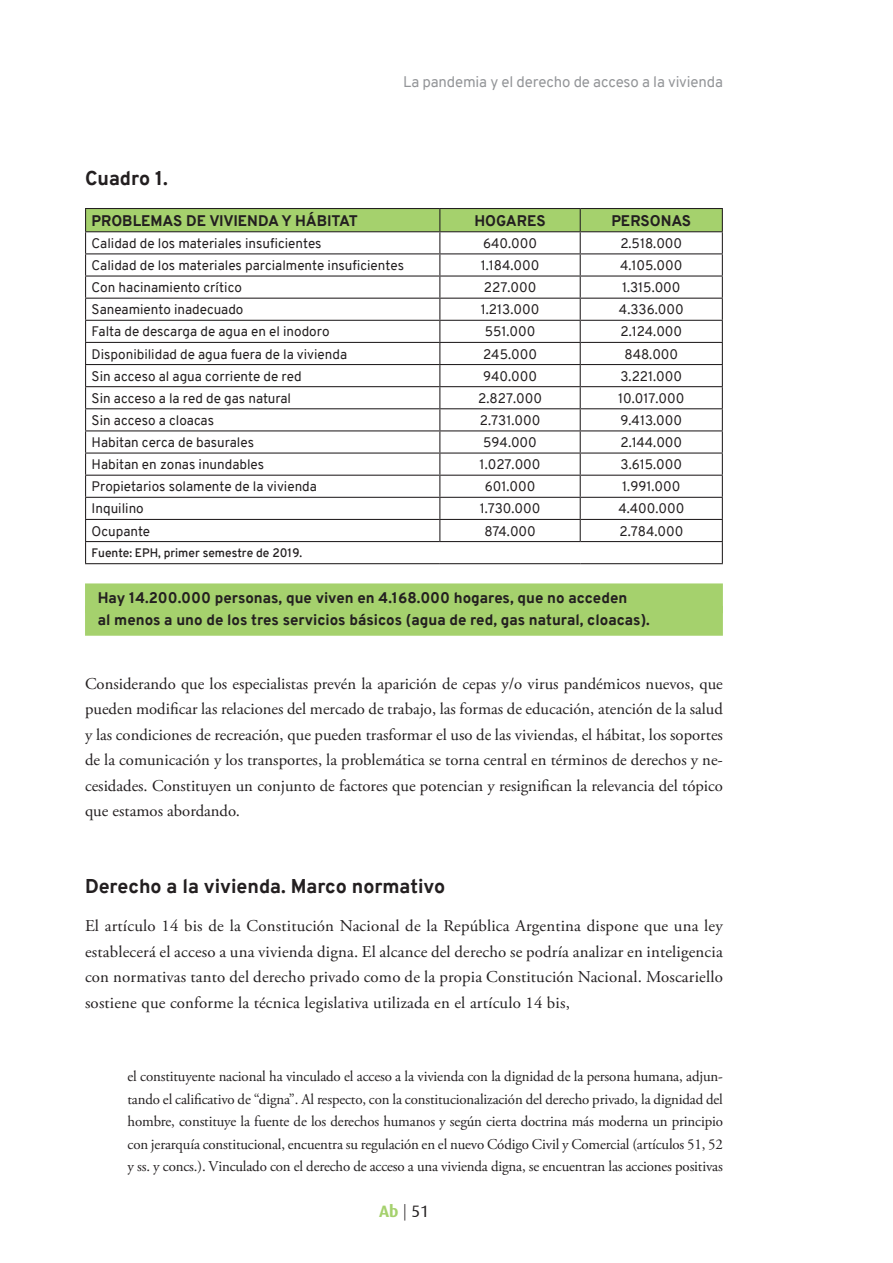
<style>
.page{position:relative;width:893px;height:1263px;background:#fff}
.page>*{position:absolute;margin:0;border:0;box-sizing:border-box;transform-origin:0 0}
.t1{font:800 19.5px "Overpass";color:#231f20}
.t2{font:16.5px/25.5px "Adobe Garamond Pro";color:#231f20;text-align:justify}
.t3{font:700 16.5px "Dax";color:#a5d16d}
.t4{font:15px/22.5px "Adobe Garamond Pro";letter-spacing:-.01em;color:#231f20;text-align:justify}
.t5{font:800 15px/22.5px "Overpass";color:#231f20}
.t6{font:15px "Overpass";letter-spacing:-.01em;color:#939598}
.t7{font:13.5px "Overpass";color:#231f20}
.t8{font:600 12px "Overpass";color:#231f20}
.s1{font-weight:300;color:#231f20}
.s2{font-weight:400;color:#231f20}
</style>
<div class="page">
<div style="left:85px;top:583px;width:638px;height:30px;background:#a5d16d"></div>
<div style="left:85px;top:606px;width:638px;height:30px;background:#a5d16d"></div>
<svg style="left:85px;top:208px;width:638px;height:355px"></svg>
<hr style="left:85px;top:563px;width:355px;height:1px;background:#231f20">
<hr style="left:440px;top:563px;width:140px;height:1px;background:#231f20">
<hr style="left:580px;top:563px;width:143px;height:1px;background:#231f20">
<p class="t1" style="left:85px;top:164px;width:84px">Cuadro 1.</p>
<p class="t6" style="left:403px;top:71px;width:321px">La pandemia y el derecho de acceso a la vivienda</p>
<p class="t5" style="left:92px;top:209px;width:268px">PROBLEMAS DE VIVIENDA Y HÁBITAT</p>
<p class="t5" style="left:474px;top:209px;width:73px">HOGARES</p>
<p class="t5" style="left:611px;top:209px;width:81px">PERSONAS</p>
<p class="t7" style="left:92px;top:234px;width:231px">Calidad de los materiales insuficientes</p>
<p class="t7" style="left:483px;top:234px;width:55px">640.000</p>
<p class="t7" style="left:620px;top:234px;width:63px">2.518.000</p>
<p class="t7" style="left:92px;top:256px;width:314px">Calidad de los materiales parcialmente insuficientes</p>
<p class="t7" style="left:481px;top:256px;width:60px">1.184.000</p>
<p class="t7" style="left:620px;top:256px;width:64px">4.105.000</p>
<p class="t7" style="left:92px;top:278px;width:152px">Con hacinamiento crítico</p>
<p class="t7" style="left:484px;top:278px;width:54px">227.000</p>
<p class="t7" style="left:622px;top:278px;width:60px">1.315.000</p>
<p class="t7" style="left:92px;top:300px;width:153px">Saneamiento inadecuado</p>
<p class="t7" style="left:481px;top:300px;width:60px">1.213.000</p>
<p class="t7" style="left:619px;top:300px;width:66px">4.336.000</p>
<p class="t7" style="left:92px;top:322px;width:239px">Falta de descarga de agua en el inodoro</p>
<p class="t7" style="left:485px;top:322px;width:52px">551.000</p>
<p class="t7" style="left:620px;top:322px;width:63px">2.124.000</p>
<p class="t7" style="left:92px;top:344px;width:257px">Disponibilidad de agua fuera de la vivienda</p>
<p class="t7" style="left:483px;top:344px;width:55px">245.000</p>
<p class="t7" style="left:624px;top:344px;width:55px">848.000</p>
<p class="t7" style="left:92px;top:366px;width:212px">Sin acceso al agua corriente de red</p>
<p class="t7" style="left:483px;top:366px;width:55px">940.000</p>
<p class="t7" style="left:620px;top:366px;width:63px">3.221.000</p>
<p class="t7" style="left:92px;top:388px;width:201px">Sin acceso a la red de gas natural</p>
<p class="t7" style="left:478px;top:388px;width:65px">2.827.000</p>
<p class="t7" style="left:618px;top:388px;width:68px">10.017.000</p>
<p class="t7" style="left:92px;top:411px;width:124px">Sin acceso a cloacas</p>
<p class="t7" style="left:480px;top:411px;width:62px">2.731.000</p>
<p class="t7" style="left:621px;top:411px;width:63px">9.413.000</p>
<p class="t7" style="left:92px;top:433px;width:164px">Habitan cerca de basurales</p>
<p class="t7" style="left:483px;top:433px;width:55px">594.000</p>
<p class="t7" style="left:620px;top:433px;width:63px">2.144.000</p>
<p class="t7" style="left:92px;top:455px;width:174px">Habitan en zonas inundables</p>
<p class="t7" style="left:480px;top:455px;width:62px">1.027.000</p>
<p class="t7" style="left:621px;top:455px;width:63px">3.615.000</p>
<p class="t7" style="left:92px;top:477px;width:227px">Propietarios solamente de la vivienda</p>
<p class="t7" style="left:485px;top:477px;width:52px">601.000</p>
<p class="t7" style="left:622px;top:477px;width:60px">1.991.000</p>
<p class="t7" style="left:92px;top:499px;width:54px">Inquilino</p>
<p class="t7" style="left:480px;top:499px;width:62px">1.730.000</p>
<p class="t7" style="left:618px;top:499px;width:67px">4.400.000</p>
<p class="t7" style="left:92px;top:521px;width:60px">Ocupante</p>
<p class="t7" style="left:484px;top:521px;width:53px">874.000</p>
<p class="t7" style="left:619px;top:521px;width:65px">2.784.000</p>
<p class="t8" style="left:92px;top:544px;width:212px">Fuente: EPH, primer semestre de 2019.</p>
<p class="t5" style="left:98px;top:586px;width:554px">Hay 14.200.000 personas, que viven en 4.168.000 hogares, que no acceden<br>al menos a uno de los tres servicios básicos (agua de red, gas natural, cloacas).</p>
<p class="t2" style="left:85px;top:671px;width:639px">Considerando que los especialistas prevén la aparición de cepas y/o virus pandémicos nuevos, que pueden modificar las relaciones del mercado de trabajo, las formas de educación, atención de la salud y las condiciones de recreación, que pueden trasformar el uso de las viviendas, el hábitat, los soportes de la comunicación y los transportes, la problemática se torna central en términos de derechos y ne&shy;cesidades. Constituyen un conjunto de factores que potencian y resignifican la relevancia del tópico que estamos abordando.</p>
<p class="t1" style="left:85px;top:872px;width:362px">Derecho a la vivienda. Marco normativo</p>
<p class="t2" style="left:85px;top:914px;width:639px">El artículo 14 bis de la Constitución Nacional de la República Argentina dispone que una ley establecerá el acceso a una vivienda digna. El alcance del derecho se podría analizar en inteligencia con normativas tanto del derecho privado como de la propia Constitución Nacional. Moscariello sostiene que conforme la técnica legislativa utilizada en el artículo 14 bis,</p>
<p class="t4" style="left:128px;top:1066px;width:597px">el constituyente nacional ha vinculado el acceso a la vivienda con la dignidad de la persona humana, adjun&shy;tando el calificativo de “digna”. Al respecto, con la constitucionalización del derecho privado, la dignidad del hombre, constituye la fuente de los derechos humanos y según cierta doctrina más moderna un principio con jerarquía constitucional, encuentra su regulación en el nuevo Código Civil y Comercial (artículos 51, 52 y ss. y concs.). Vinculado con el derecho de acceso a una vivienda digna, se encuentran las acciones positivas</p>
<p class="t3" style="left:379px;top:1202px;width:51px">Ab <span class="s1">|</span> <span class="s2">51</span></p>
</div>
